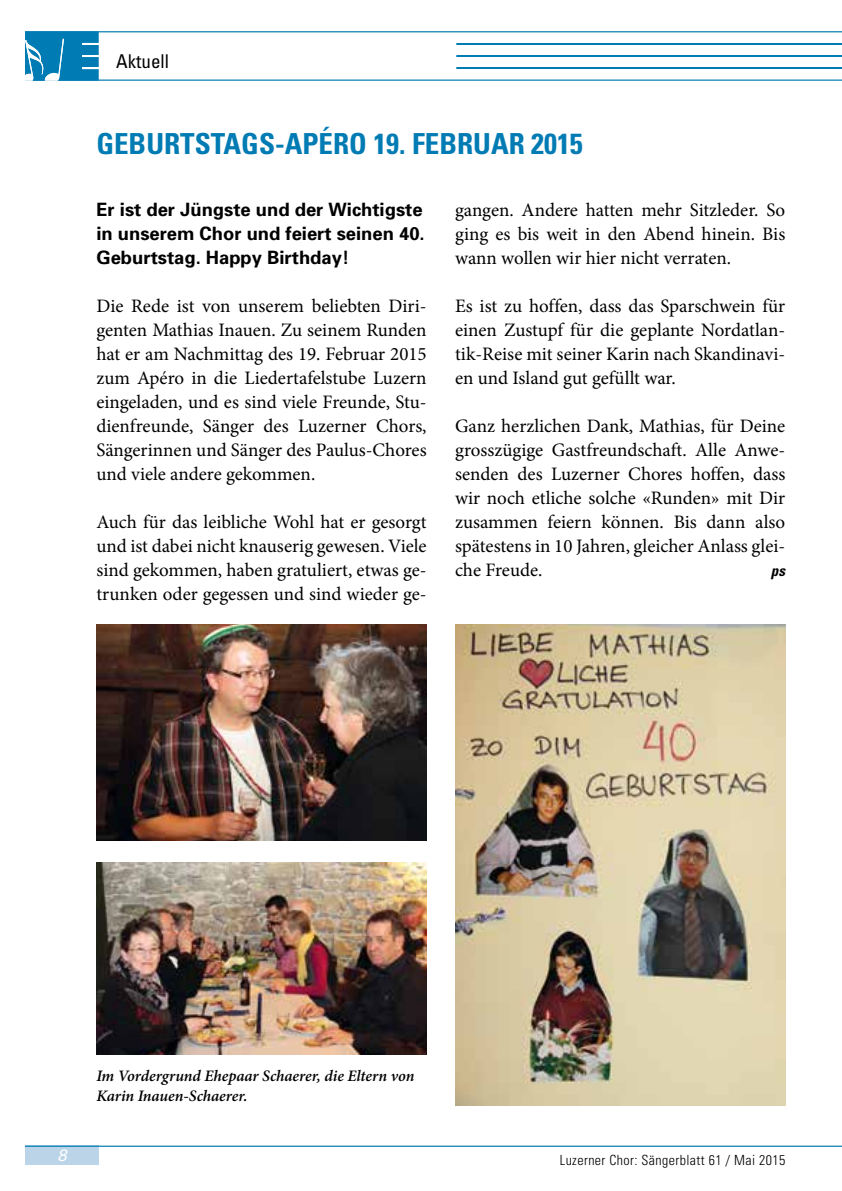
<style>
.page{position:relative;width:842px;height:1191px;background:#fff}
.page>*{position:absolute;margin:0;border:0;box-sizing:border-box;transform-origin:0 0}
.t1{font:700 condensed 29px "Univers";color:#007bb3}
.t2{font:19px/24px "Minion Pro";color:#000;text-align:justify}
.t3{font:condensed 19px "Univers";color:#000}
.t4{font:700 18.4px/24px "Univers";color:#000;text-align:justify}
.t5{font:italic 16.4px "Univers";color:#fff}
.t6{font:italic 600 16px/19.2px "Minion Pro";letter-spacing:-.005em;color:#000}
.t7{font:italic 700 condensed 15px "Univers";color:#000}
.t8{font:300 condensed 14px "Univers";letter-spacing:.03em;color:#000}
</style>
<div class="page">
<hr style="left:26px;top:80px;width:816px;height:1px;background:#007bb3">
<svg style="left:26px;top:32px;width:73px;height:49px;background:#228cbd"></svg>
<hr style="left:456px;top:43px;width:386px;height:2px;background:#007bb3">
<hr style="left:26px;top:31px;width:816px;height:1px;background:#007bb3">
<hr style="left:456px;top:55px;width:386px;height:2px;background:#007bb3">
<hr style="left:456px;top:67px;width:386px;height:2px;background:#007bb3">
<img style="left:455px;top:624px;width:330px;height:482px">
<img style="left:96px;top:624px;width:331px;height:216px">
<img style="left:96px;top:863px;width:331px;height:192px">
<div style="left:26px;top:1145px;width:73px;height:20px;background:#bbd4e7"></div>
<hr style="left:26px;top:1145px;width:816px;height:1px;background:#007bb3">
<p class="t3" style="left:116px;top:50px;width:54px">Aktuell</p>
<h1 class="t1" style="left:96px;top:125px;width:488px">GEBURTSTAGS-APÉRO 19. FEBRUAR 2015</h1>
<p class="t4" style="left:96px;top:197px;width:330px">Er ist der Jüngste und der Wichtigste in unserem Chor und feiert seinen 40.<br>Geburtstag. Happy Birthday!</p>
<p class="t2" style="left:96px;top:294px;width:332px">Die Rede ist von unserem beliebten Diri&shy;genten Mathias Inauen. Zu seinem Runden hat er am Nachmittag des 19. Februar 2015 zum Apéro in die Liedertafelstube Luzern eingeladen, und es sind viele Freunde, Stu&shy;dienfreunde, Sänger des Luzerner Chors, Sängerinnen und Sänger des Paulus-Chores und viele andere gekommen.</p>
<p class="t2" style="left:96px;top:510px;width:332px">Auch für das leibliche Wohl hat er gesorgt und ist dabei nicht knauserig gewesen. Viele sind gekommen, haben gratuliert, etwas ge&shy;trunken oder gegessen und sind wieder ge-</p>
<p class="t2" style="left:455px;top:198px;width:332px">gangen. Andere hatten mehr Sitzleder. So ging es bis weit in den Abend hinein. Bis wann wollen wir hier nicht verraten.</p>
<p class="t2" style="left:455px;top:294px;width:332px">Es ist zu hoffen, dass das Sparschwein für einen Zustupf für die geplante Nordatlan&shy;tik-Reise mit seiner Karin nach Skandinavi&shy;en und Island gut gefüllt war.</p>
<p class="t2" style="left:455px;top:414px;width:332px">Ganz herzlichen Dank, Mathias, für Deine grosszügige Gastfreundschaft. Alle Anwe&shy;senden des Luzerner Chores hoffen, dass wir noch etliche solche «Runden» mit Dir zusammen feiern können. Bis dann also spätestens in 10 Jahren, gleicher Anlass glei&shy;che Freude.</p>
<p class="t7" style="left:771px;top:561px;width:16px">ps</p>
<p class="t6" style="left:96px;top:1066px;width:320px">Im Vordergrund Ehepaar Schaerer, die Eltern von<br>Karin Inauen-Schaerer.</p>
<p class="t5" style="left:58px;top:1145px;width:11px">8</p>
<p class="t8" style="left:560px;top:1151px;width:227px">Luzerner Chor: Sängerblatt 61 / Mai 2015</p>
</div>
